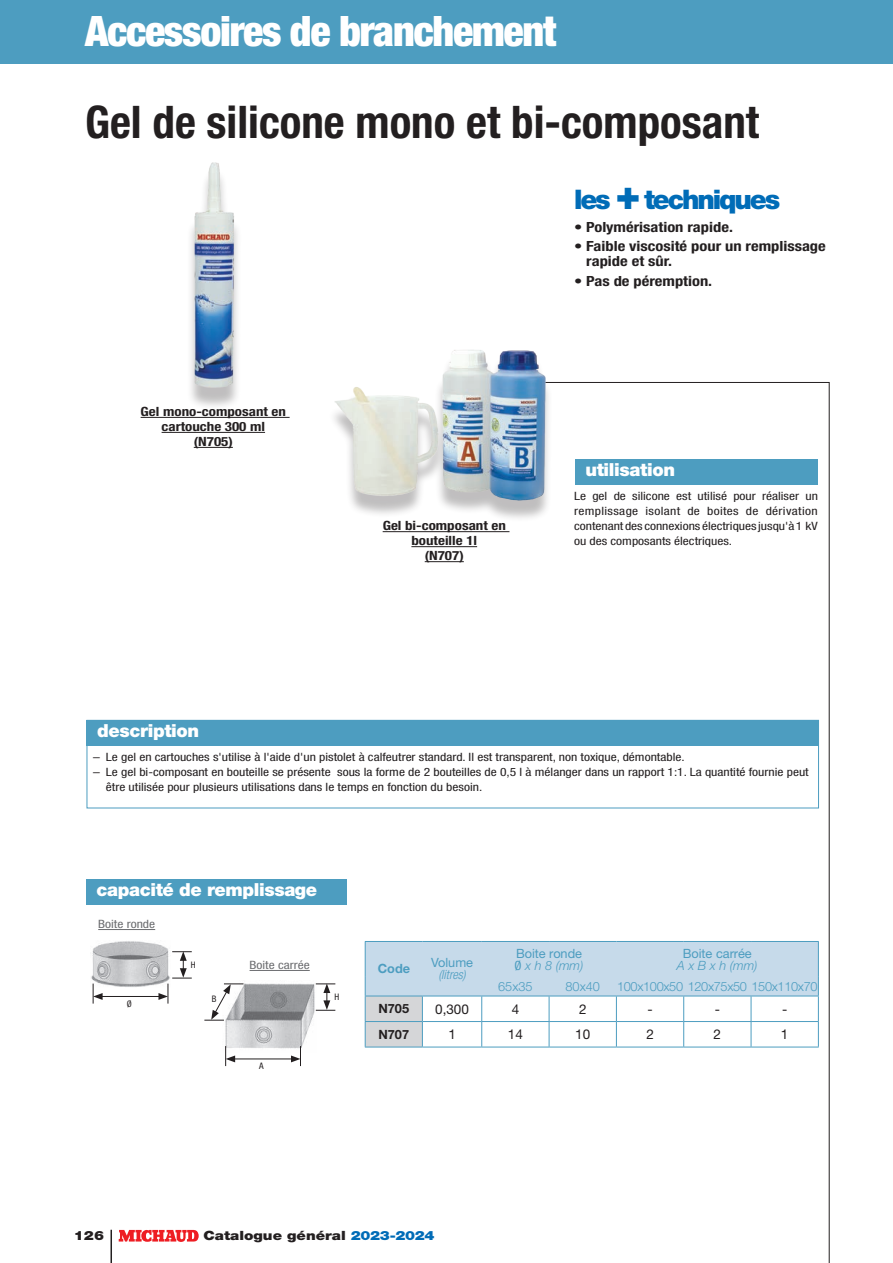
<style>
.page{position:relative;width:893px;height:1263px;background:#fff}
.page>*{position:absolute;margin:0;border:0;box-sizing:border-box;transform-origin:0 0}
.t1{font:700 condensed 45px "Helvetica Neue LT Pro";color:#231f20}
.t2{font:900 condensed 42px "Helvetica Neue LT Pro";letter-spacing:-.03em;color:#fff}
.t3{font:900 27px "Helvetica Neue LT Pro";letter-spacing:-.08em;color:#006cb7}
.t4{font:900 18px "Helvetica Neue LT Pro";letter-spacing:-.02em;color:#fff}
.t5{font:700 condensed 14.1px/15px "Helvetica Neue LT Pro";color:#231f20;scale:1.18 1}
.t6{font:13.5px "Helvetica Neue LT Pro";color:#231f20}
.t7{font:700 condensed 12.75px/15px "Helvetica Neue LT Pro";color:#231f20;text-align:center;scale:1.18 1}
.t8{font:300 12.75px "Helvetica Neue LT Pro";letter-spacing:-.025em;color:#4d9dc0}
.t9{font:12.75px/12px "Helvetica Neue LT Pro";color:#4d9dc0}
.t10{font:900 12.75px "Helvetica Neue LT Pro";color:#231f20;scale:1.18 1}
.t11{font:italic 300 12.75px "Helvetica Neue LT Pro";color:#4d9dc0}
.t12{font:italic 300 condensed 12.75px "Helvetica Neue LT Pro";color:#4d9dc0}
.t13{font:700 12.75px "Helvetica Neue LT Pro";color:#231f20}
.t14{font:700 12.75px "Helvetica Neue LT Pro";color:#4d9dc0}
.t15{font:condensed 11.55px/15px "Helvetica Neue LT Pro";color:#231f20;text-align:justify;scale:1.18 1}
.t16{font:condensed 11.55px "Helvetica Neue LT Pro";color:#6c6d70;scale:1.18 1}
.t17{font:condensed 9px "Helvetica Neue LT Pro";color:#231f20}
.s1{font-size:42px}
.s2{font-stretch:condensed}
.s3{font-weight:300;font-style:italic}
.s4{color:#006cb7}
</style>
<div class="page">
<div style="left:0;top:0;width:893px;height:64px;background:#4d9dc0"></div>
<hr style="left:110px;top:1230px;width:2px;height:33px;background:#231f20">
<svg style="left:119px;top:1230px;width:80px;height:12px"></svg>
<svg style="left:515px;top:382px;width:315px;height:881px"></svg>
<div style="left:575px;top:459px;width:242px;height:26px;background:#4d9dc0"></div>
<div style="left:87px;top:720px;width:732px;height:26px;background:#4d9dc0"></div>
<div style="left:87px;top:720px;width:732px;height:88px;border:1px solid #4d9dc0"></div>
<div style="left:86px;top:879px;width:261px;height:25px;background:#4d9dc0"></div>
<hr style="left:98px;top:929px;width:57px;height:1px;background:#6c6d70">
<hr style="left:141px;top:417px;width:149px;height:1px;background:#231f20">
<hr style="left:162px;top:432px;width:103px;height:1px;background:#231f20">
<hr style="left:194px;top:447px;width:39px;height:1px;background:#231f20">
<img style="left:91px;top:941px;width:77px;height:47px">
<hr style="left:365px;top:1047px;width:57px;height:1px;background:#4d9dc0">
<hr style="left:422px;top:1047px;width:60px;height:1px;background:#4d9dc0">
<hr style="left:482px;top:1047px;width:67px;height:1px;background:#4d9dc0">
<hr style="left:549px;top:1047px;width:67px;height:1px;background:#4d9dc0">
<hr style="left:616px;top:1047px;width:68px;height:1px;background:#4d9dc0">
<hr style="left:684px;top:1047px;width:67px;height:1px;background:#4d9dc0">
<svg style="left:365px;top:941px;width:454px;height:106px"></svg>
<hr style="left:751px;top:1021px;width:68px;height:1px;background:#4d9dc0">
<hr style="left:751px;top:1047px;width:68px;height:1px;background:#4d9dc0">
<div style="left:186px;top:169px;width:56px;height:241px;background:#231f20;opacity:.29"></div>
<img style="left:188px;top:162px;width:51px;height:232px">
<hr style="left:383px;top:531px;width:126px;height:1px;background:#231f20">
<hr style="left:411px;top:546px;width:66px;height:1px;background:#231f20">
<hr style="left:425px;top:561px;width:39px;height:1px;background:#231f20">
<div style="left:328px;top:356px;width:224px;height:166px;background:#231f20;opacity:.29"></div>
<img style="left:330px;top:350px;width:229px;height:152px">
<hr style="left:100px;top:996px;width:61px;height:1px;background:#231f20">
<svg style="left:93px;top:983px;width:10px;height:20px"></svg>
<svg style="left:158px;top:951px;width:34px;height:52px"></svg>
<hr style="left:250px;top:970px;width:60px;height:1px;background:#6c6d70">
<img style="left:225px;top:983px;width:91px;height:66px">
<svg style="left:316px;top:983px;width:19px;height:28px"></svg>
<hr style="left:233px;top:1058px;width:60px;height:1px;background:#231f20">
<svg style="left:225px;top:1046px;width:10px;height:20px"></svg>
<svg style="left:291px;top:1046px;width:10px;height:20px"></svg>
<svg style="left:204px;top:983px;width:39px;height:38px"></svg>
<h2 class="t2" style="left:85px;top:6px;width:473px">Accessoires de branchement</h2>
<h1 class="t1" style="left:85px;top:95px;width:676px">Gel de silicone mono et bi-composant</h1>
<h3 class="t3" style="left:574px;top:183px;width:208px">les <span class="s1">+</span> techniques</h3>
<p class="t7" style="left:141px;top:404px;width:125px">Gel mono-composant en cartouche 300 ml (N705)</p>
<h3 class="t4" style="left:97px;top:720px;width:104px">description</h3>
<p class="t5" style="left:574px;top:220px;width:136px">• Polymérisation rapide.</p>
<p class="t5" style="left:586px;top:239px;width:205px;text-indent:-12px">• Faible viscosité pour un remplissage rapide et sûr.</p>
<p class="t5" style="left:574px;top:273px;width:119px">• Pas de péremption.</p>
<p class="t7" style="left:383px;top:518px;width:106px">Gel bi-composant en bouteille 1l<br>(N707)</p>
<h3 class="t4" style="left:585px;top:458px;width:91px">utilisation</h3>
<p class="t15" style="left:574px;top:489px;width:208px">Le gel de silicone est utilisé pour réaliser un remplissage isolant de boites de dérivation contenant des connexions électriques jusqu'à 1 kV ou des composants électriques.</p>
<p class="t15" style="left:93px;top:749px;width:503px">– Le gel en cartouches s'utilise à l'aide d'un pistolet à calfeutrer standard. Il est transparent, non toxique, démontable.</p>
<p class="t15" style="left:106px;top:764px;width:597px;text-indent:-13px">– Le gel bi-composant en bouteille se présente sous la forme de 2 bouteilles de 0,5 l à mélanger dans un rapport 1:1. La quantité fournie peut être utilisée pour plusieurs utilisations dans le temps en fonction du besoin.</p>
<h3 class="t4" style="left:96px;top:878px;width:222px">capacité de remplissage</h3>
<p class="t16" style="left:98px;top:917px;width:50px">Boite ronde</p>
<p class="t17" style="left:127px;top:998px;width:7px">Ø</p>
<p class="t17" style="left:191px;top:959px;width:6px">H</p>
<p class="t17" style="left:212px;top:993px;width:6px">B</p>
<p class="t16" style="left:250px;top:958px;width:53px">Boite carrée</p>
<p class="t17" style="left:259px;top:1061px;width:6px">A</p>
<p class="t17" style="left:334px;top:991px;width:6px">H</p>
<p class="t14" style="left:378px;top:961px;width:34px">Code</p>
<p class="t9" style="left:431px;top:956px;width:44px">Volume</p>
<p class="t12" style="left:438px;top:967px;width:29px">(litres)</p>
<p class="t9" style="left:515px;top:947px;width:70px">Boite ronde<br><span class="s2">Ø</span> <span class="s3">x h 8 (mm)</span></p>
<p class="t9" style="left:683px;top:947px;width:70px">Boite carrée</p>
<p class="t11" style="left:677px;top:958px;width:82px">A x B x h (mm)</p>
<p class="t8" style="left:498px;top:978px;width:36px">65x35</p>
<p class="t8" style="left:565px;top:978px;width:36px">80x40</p>
<p class="t8" style="left:617px;top:978px;width:202px">100x100x50 120x75x50 150x110x70</p>
<p class="t13" style="left:378px;top:1001px;width:32px">N705</p>
<p class="t6" style="left:435px;top:1000px;width:35px">0,300</p>
<p class="t6" style="left:512px;top:1000px;width:9px">4</p>
<p class="t6" style="left:579px;top:1000px;width:9px">2</p>
<p class="t6" style="left:647px;top:1000px;width:7px">-</p>
<p class="t6" style="left:715px;top:1000px;width:7px">-</p>
<p class="t6" style="left:782px;top:1000px;width:7px">-</p>
<p class="t13" style="left:378px;top:1026px;width:32px">N707</p>
<p class="t6" style="left:448px;top:1026px;width:9px">1</p>
<p class="t6" style="left:508px;top:1026px;width:17px">14</p>
<p class="t6" style="left:575px;top:1026px;width:17px">10</p>
<p class="t6" style="left:646px;top:1026px;width:9px">2</p>
<p class="t6" style="left:714px;top:1026px;width:9px">2</p>
<p class="t6" style="left:781px;top:1026px;width:9px">1</p>
<p class="t10" style="left:74px;top:1228px;width:27px">126</p>
<p class="t10" style="left:204px;top:1228px;width:197px">Catalogue général <span class="s4">2023-2024</span></p>
</div>
